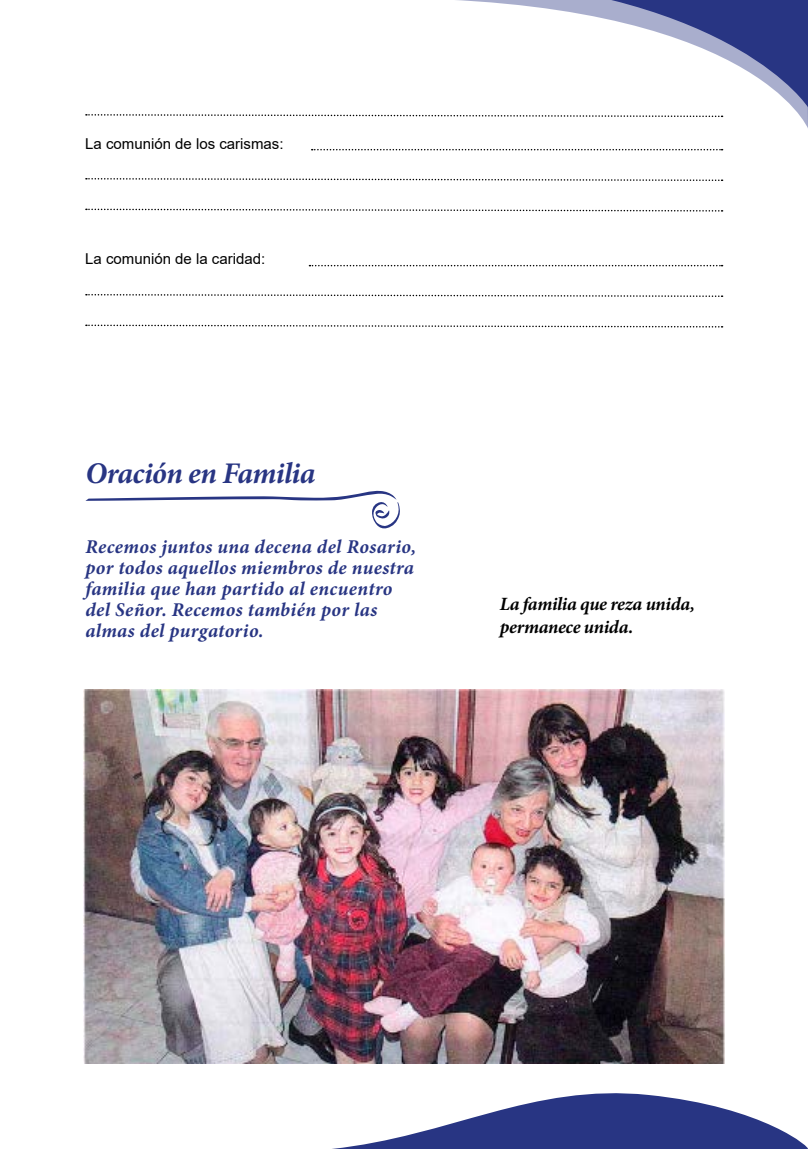
<style>
.page{position:relative;width:808px;height:1149px;background:#fff}
.page>*{position:absolute;margin:0;border:0;box-sizing:border-box;transform-origin:0 0}
.t1{font:italic 700 30px "Minion Pro";letter-spacing:-.02em;color:#283583}
.t2{font:italic 700 19.5px/21px "Minion Pro";letter-spacing:.02em;color:#283583}
.t3{font:italic 700 18.75px/22.5px "Minion Pro";letter-spacing:-.015em;color:#000}
.t4{font:15px "Arial";color:#000}
</style>
<div class="page">
<svg style="left:341px;top:1093px;width:467px;height:55px"></svg>
<svg style="left:457px;top:0;width:347px;height:121px"></svg>
<svg style="left:804px;top:0;width:4px;height:128px"></svg>
<svg style="left:312px;top:149px;width:410px;height:1px"></svg>
<svg style="left:86px;top:178px;width:636px;height:3px"></svg>
<svg style="left:309px;top:265px;width:413px;height:1px"></svg>
<svg style="left:86px;top:294px;width:636px;height:3px"></svg>
<svg style="left:86px;top:208px;width:636px;height:4px"></svg>
<svg style="left:86px;top:324px;width:636px;height:4px"></svg>
<img style="left:84px;top:689px;width:641px;height:374px">
<svg style="left:86px;top:113px;width:636px;height:5px"></svg>
<svg style="left:85px;top:490px;width:315px;height:39px"></svg>
<p class="t4" style="left:85px;top:134px;width:200px">La comunión de los carismas:</p>
<p class="t4" style="left:85px;top:248px;width:182px">La comunión de la caridad:</p>
<h1 class="t1" style="left:85px;top:452px;width:232px">Oración en Familia</h1>
<p class="t2" style="left:85px;top:536px;width:332px">Recemos juntos una decena del Rosario, por todos aquellos miembros de nuestra familia que han partido al encuentro del Señor. Recemos también por las almas del purgatorio.</p>
<p class="t3" style="left:500px;top:592px;width:197px">La familia que reza unida, permanece unida.</p>
</div>
